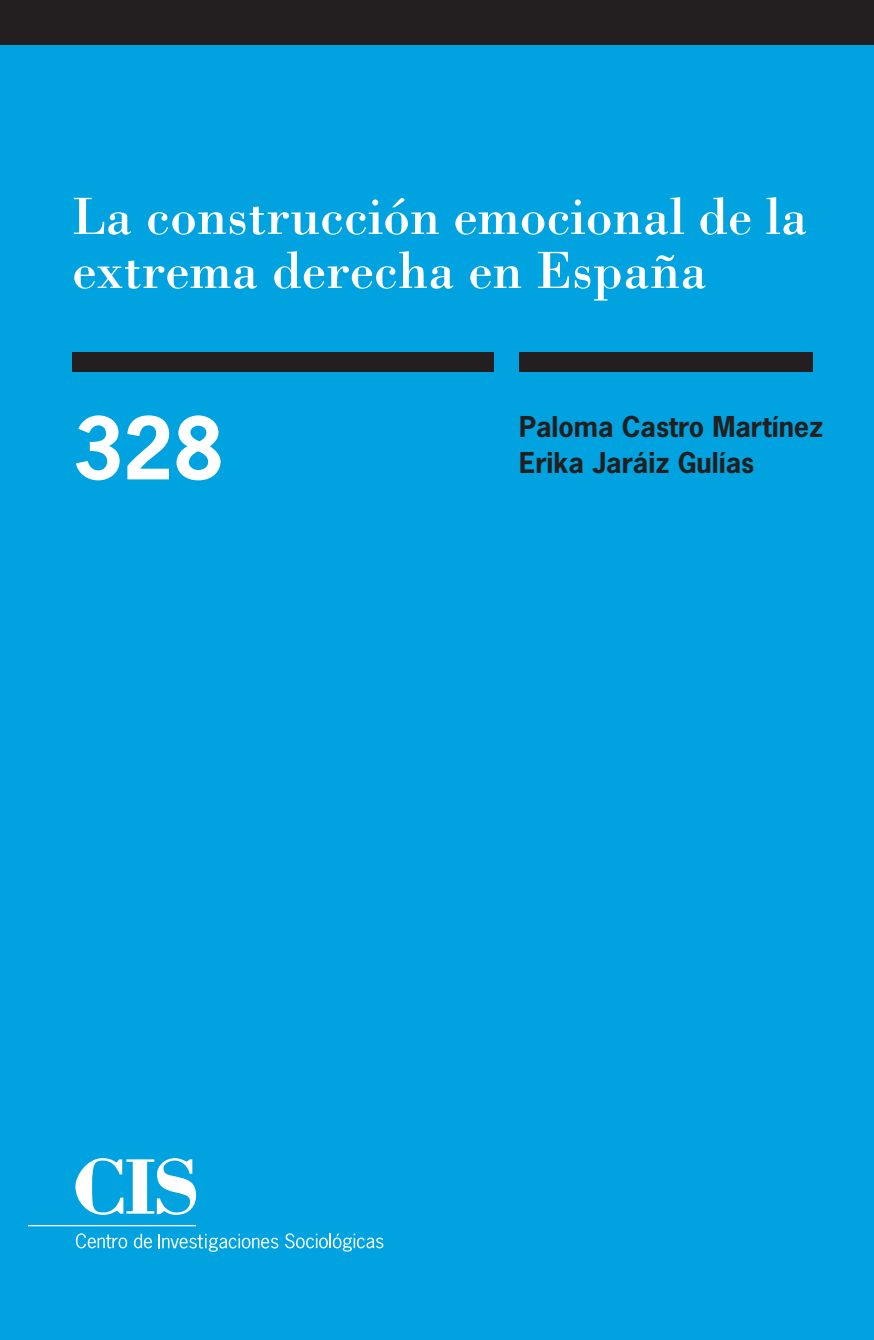
<style>
.page{position:relative;width:874px;height:1340px;background:#fff}
.page>*{position:absolute;margin:0;border:0;box-sizing:border-box;transform-origin:0 0}
.t1{font:700 81px "News Gothic Std";color:#fff}
._01_1_Título{font:54px/54px "Bodoni Std";color:#fff}
._01_3_Autor{font:700 27px "News Gothic Std";color:#231f20}
</style>
<div class="page">
<div style="left:0;top:0;width:874px;height:1339px;background:#00a2df"></div>
<hr style="left:28px;top:1224px;width:168px;height:2px;background:#fff">
<svg style="left:285px;top:1233px;width:98px;height:18px"></svg>
<svg style="left:159px;top:1233px;width:119px;height:18px"></svg>
<svg style="left:76px;top:1233px;width:51px;height:15px"></svg>
<svg style="left:134px;top:1233px;width:18px;height:15px"></svg>
<svg style="left:75px;top:1158px;width:121px;height:56px"></svg>
<div style="left:73px;top:352px;width:420px;height:20px;background:#231f20"></div>
<div style="left:519px;top:352px;width:293px;height:20px;background:#231f20"></div>
<div style="left:0;top:0;width:874px;height:45px;background:#231f20"></div>
<p class="_01_1_Título" style="left:73px;top:188px;width:736px">La construcción emocional de la extrema derecha en España</p>
<p class="t1" style="left:73px;top:395px;width:153px">328</p>
<p class="_01_3_Autor" style="left:519px;top:409px;width:306px">Paloma Castro Martínez</p>
<p class="_01_3_Autor" style="left:519px;top:445px;width:237px">Erika Jaráiz Gulías</p>
</div>
